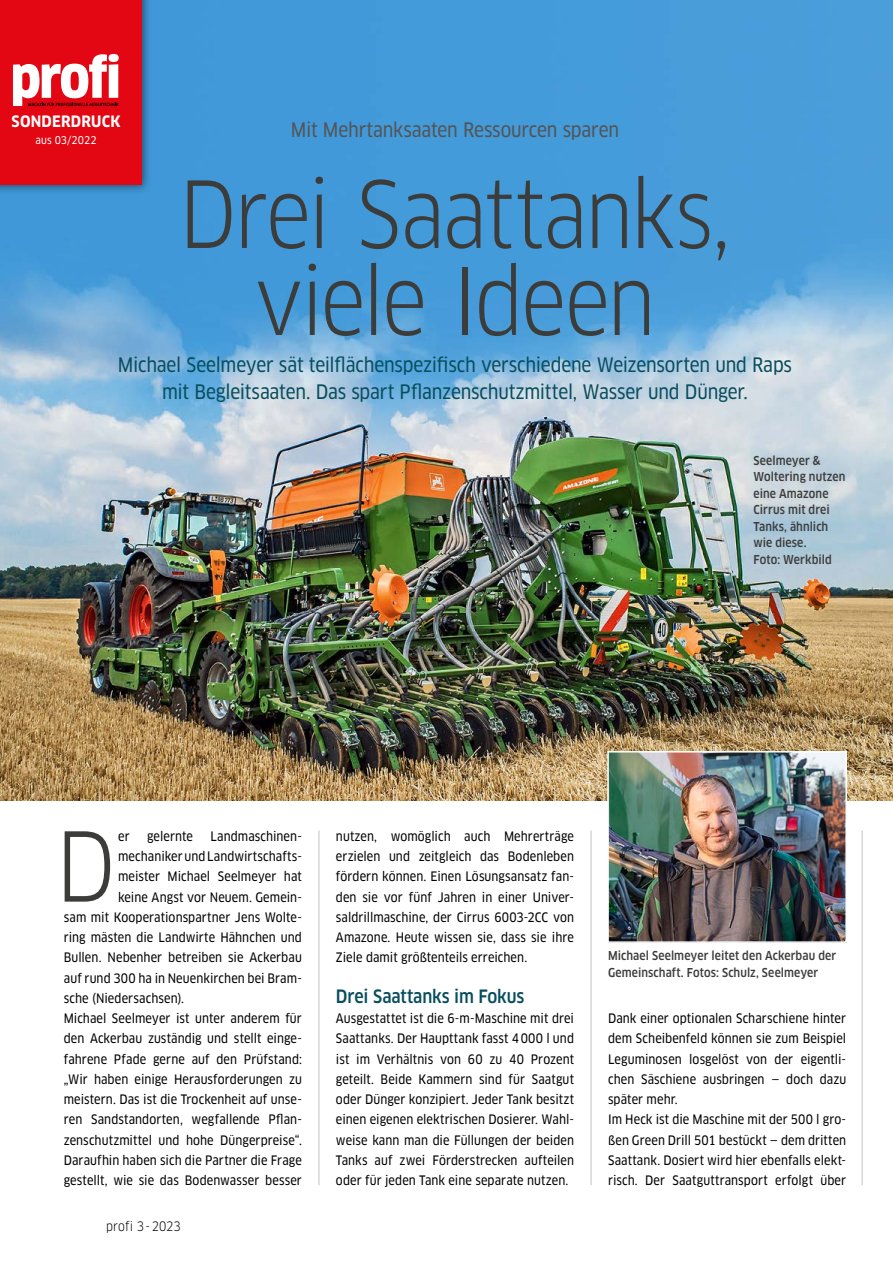
<style>
.page{position:relative;width:893px;height:1263px;background:#fff}
.page>*{position:absolute;margin:0;border:0;box-sizing:border-box;transform-origin:0 0}
.t1{font:condensed 93.75px "Clan OT";color:#3c3c3b}
.t2{font:condensed 90px/87px "Clan OT";letter-spacing:-.035em;color:#3c3c3b;text-align:center}
.t3{font:19.5px/27px "Clan OT Narrow News";letter-spacing:-.01em;color:#074e5e;text-align:center}
.t4{font:19.5px "Clan OT Narrow News";letter-spacing:-.01em;color:#555454}
.t5{font:500 condensed 18px "Clan OT";letter-spacing:-.01em;color:#074e5e}
.t6{font:700 condensed 15.3px "Clan OT";letter-spacing:.01em;color:#fff}
.t7{font:12.75px/20.2px "Clan OT Narrow News";letter-spacing:.005em;color:#000;text-align:justify}
.t8{font:condensed 12.75px "Clan OT";letter-spacing:.005em;color:#000}
.t9{font:500 condensed 12px/16.5px "Clan OT";letter-spacing:.005em;color:#3c3c3b}
.t10{font:10.5px "Clan OT Narrow News";letter-spacing:.01em;color:#fff}
</style>
<div class="page">
<hr style="left:318px;top:830px;width:1px;height:355px;background:#c6c6c6">
<hr style="left:590px;top:830px;width:2px;height:355px;background:#c6c6c6">
<hr style="left:862px;top:830px;width:1px;height:355px;background:#c6c6c6">
<img style="left:0;top:0;width:893px;height:800px">
<img style="left:610px;top:754px;width:234px;height:186px">
<div style="left:607px;top:751px;width:240px;height:192px;border:2px solid #fff"></div>
<div style="left:0;top:0;width:152px;height:195px;background:#000;opacity:.5"></div>
<div style="left:0;top:0;width:142px;height:184px;background:#e30613"></div>
<svg style="left:13px;top:54px;width:106px;height:52px"></svg>
<p class="t6" style="left:12px;top:113px;width:110px">SONDERDRUCK</p>
<p class="t10" style="left:36px;top:134px;width:63px">aus 03/2022</p>
<h3 class="t4" style="left:291px;top:119px;width:330px">Mit Mehrtanksaaten Ressourcen sparen</h3>
<h2 class="t2" style="left:179px;top:171px;width:554px">Drei Saattanks, viele Ideen</h2>
<h3 class="t3" style="left:118px;top:351px;width:675px">Michael Seelmeyer sät teilflächenspezifisch verschiedene Weizensorten und Raps mit Begleitsaaten. Das spart Pflanzenschutzmittel, Wasser und Dünger.</h3>
<p class="t9" style="left:753px;top:452px;width:94px">Seelmeyer &amp;<br>Woltering nutzen eine Amazone<br>Cirrus mit drei<br>Tanks, ähnlich wie diese.<br>Foto: Werkbild</p>
<h1 class="t1" style="left:56px;top:811px;width:62px">D</h1>
<p class="t7" style="left:118px;top:826px;width:13px">er</p>
<p class="t7" style="left:147px;top:826px;width:47px">gelernte</p>
<p class="t7" style="left:211px;top:826px;width:93px">Landmaschinen-</p>
<p class="t7" style="left:118px;top:846px;width:185px">mechaniker und Landwirtschafts-</p>
<p class="t7" style="left:118px;top:867px;width:185px">meister Michael Seelmeyer hat</p>
<p class="t7" style="left:118px;top:887px;width:185px">keine Angst vor Neuem. Gemein-</p>
<p class="t7" style="left:64px;top:907px;width:240px">sam mit Kooperationspartner Jens Wolte-</p>
<p class="t7" style="left:64px;top:927px;width:240px">ring mästen die Landwirte Hähnchen und</p>
<p class="t7" style="left:64px;top:948px;width:240px">Bullen. Nebenher betreiben sie Ackerbau</p>
<p class="t7" style="left:64px;top:968px;width:240px">auf rund 300 ha in Neuenkirchen bei Bram-</p>
<p class="t7" style="left:64px;top:988px;width:122px">sche (Niedersachsen).</p>
<p class="t7" style="left:64px;top:1008px;width:240px">Michael Seelmeyer ist unter anderem für</p>
<p class="t7" style="left:64px;top:1029px;width:240px">den Ackerbau zuständig und stellt einge-</p>
<p class="t7" style="left:64px;top:1049px;width:240px">fahrene Pfade gerne auf den Prüfstand:</p>
<p class="t7" style="left:64px;top:1069px;width:240px">„Wir haben einige Herausforderungen zu</p>
<p class="t7" style="left:64px;top:1089px;width:240px">meistern. Das ist die Trockenheit auf unse-</p>
<p class="t7" style="left:64px;top:1110px;width:240px">ren Sandstandorten, wegfallende Pflan-</p>
<p class="t7" style="left:64px;top:1130px;width:240px">zenschutzmittel und hohe Düngerpreise“.</p>
<p class="t7" style="left:64px;top:1150px;width:240px">Daraufhin haben sich die Partner die Frage</p>
<p class="t7" style="left:64px;top:1170px;width:240px">gestellt, wie sie das Bodenwasser besser</p>
<p class="t8" style="left:106px;top:1219px;width:76px">profi 3-2023</p>
<p class="t7" style="left:336px;top:826px;width:240px">nutzen, womöglich auch Mehrerträge erzielen und zeitgleich das Bodenleben fördern können. Einen Lösungsansatz fan&shy;den sie vor fünf Jahren in einer Univer&shy;saldrillmaschine, der Cirrus 6003-2CC von Amazone. Heute wissen sie, dass sie ihre Ziele damit größtenteils erreichen.</p>
<h3 class="t5" style="left:336px;top:986px;width:190px">Drei Saattanks im Fokus</h3>
<p class="t7" style="left:336px;top:1008px;width:240px">Ausgestattet ist die 6-m-Maschine mit drei Saattanks. Der Haupttank fasst 4000 l und ist im Verhältnis von 60 zu 40 Prozent geteilt. Beide Kammern sind für Saatgut oder Dünger konzipiert. Jeder Tank besitzt einen eigenen elektrischen Dosierer. Wahl&shy;weise kann man die Füllungen der beiden Tanks auf zwei Förderstrecken aufteilen oder für jeden Tank eine separate nutzen.</p>
<p class="t7" style="left:608px;top:1008px;width:240px;text-align:left">Dank einer optionalen Scharschiene hinter dem Scheibenfeld können sie zum Beispiel Leguminosen losgelöst von der eigentli&shy;chen Säschiene ausbringen — doch dazu später mehr.<br>Im Heck ist die Maschine mit der 500 l gro&shy;ßen Green Drill 501 bestückt — dem dritten Saattank. Dosiert wird hier ebenfalls elekt&shy;risch. Der Saatguttransport erfolgt über</p>
<p class="t9" style="left:608px;top:947px;width:230px">Michael Seelmeyer leitet den Ackerbau der<br>Gemeinschaft. Fotos: Schulz, Seelmeyer</p>
</div>
